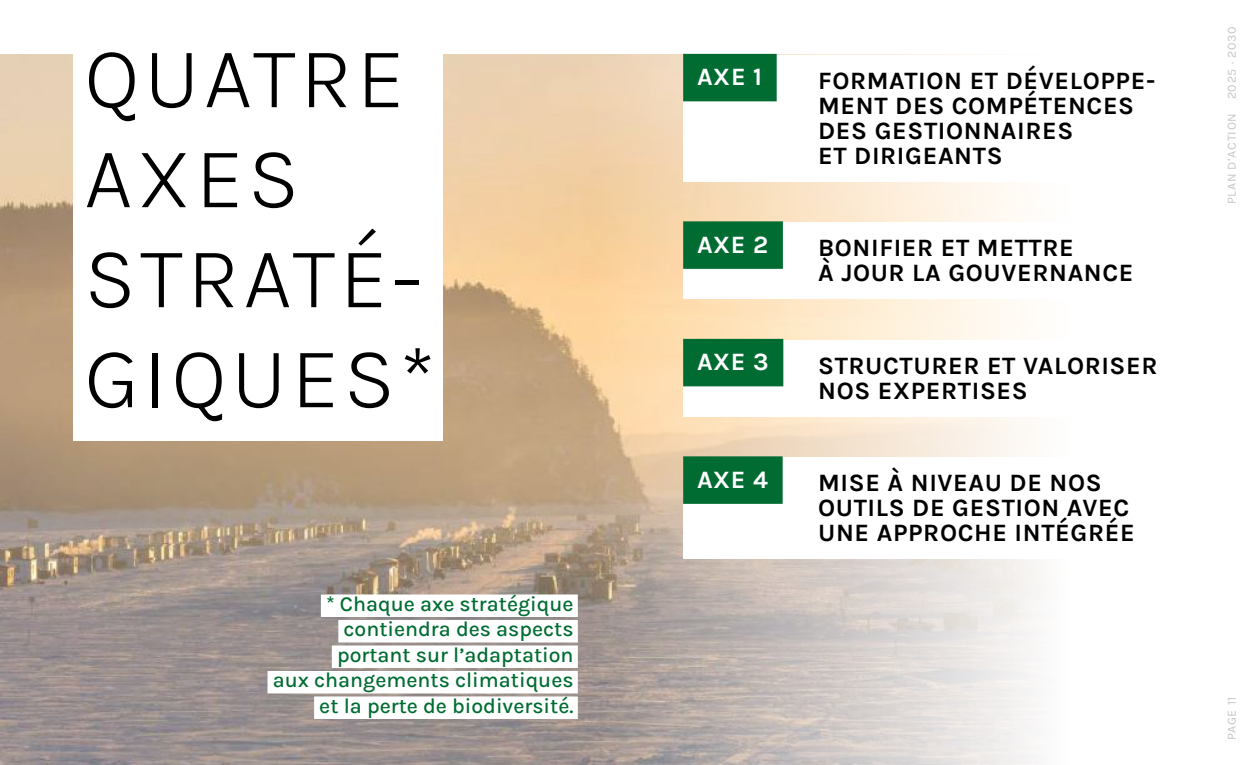
<style>
.page{position:relative;width:1260px;height:765px;background:#fff}
.page>*{position:absolute;margin:0;border:0;box-sizing:border-box;transform-origin:0 0}
.t1{font:300 87.5px/100px "Karla";letter-spacing:.05em;color:#000}
.t2{font:700 25px/25px "Karla";letter-spacing:.025em;color:#000}
.t3{font:700 25px "Karla";letter-spacing:.025em;color:#fff}
.t4{font:500 21.25px/25.5px "Karla";color:#006c32;text-align:right}
.t5{font:12.5px "Karla";letter-spacing:.05em;color:#c6c6c5}
.s1{color:#fff}
</style>
<div class="page">
<img style="left:0;top:55px;width:1040px;height:710px">
<div style="left:683px;top:55px;width:483px;height:126px;background:#fff"></div>
<div style="left:683px;top:54px;width:94px;height:47px;background:#006c32"></div>
<div style="left:683px;top:222px;width:461px;height:77px;background:#fff"></div>
<div style="left:683px;top:221px;width:100px;height:48px;background:#006c32"></div>
<div style="left:683px;top:340px;width:485px;height:76px;background:#fff"></div>
<div style="left:683px;top:339px;width:100px;height:47px;background:#006c32"></div>
<div style="left:683px;top:457px;width:463px;height:102px;background:#fff"></div>
<div style="left:683px;top:456px;width:100px;height:48px;background:#006c32"></div>
<div style="left:321px;top:594px;width:257px;height:23px;background:#fff"></div>
<div style="left:338px;top:620px;width:240px;height:22px;background:#fff"></div>
<div style="left:332px;top:645px;width:246px;height:23px;background:#fff"></div>
<div style="left:268px;top:671px;width:310px;height:22px;background:#fff"></div>
<div style="left:314px;top:696px;width:264px;height:23px;background:#fff"></div>
<div style="left:73px;top:16px;width:370px;height:424px;background:#fff"></div>
<h1 class="t1" style="left:84px;top:25px;width:353px">QUATRE<br>AXES<br>STRATÉ-<br>GIQUES*</h1>
<p class="t4" style="left:273px;top:590px;width:307px">* Chaque axe stratégique<span class="s1">. </span>contiendra des aspects<span class="s1">. </span>portant sur l’adaptation<span class="s1">.<br></span>aux changements climatiques<span class="s1">. </span>et la perte de biodiversité.<span class="s1">.</span></p>
<p class="t3" style="left:697px;top:61px;width:67px">AXE 1</p>
<p class="t2" style="left:818px;top:67px;width:339px">FORMATION ET DÉVELOPPE-<br>MENT DES COMPÉTENCES<br>DES GESTIONNAIRES<br>ET DIRIGEANTS</p>
<p class="t3" style="left:697px;top:228px;width:73px">AXE 2</p>
<p class="t2" style="left:818px;top:235px;width:317px">BONIFIER ET METTRE<br>À JOUR LA GOUVERNANCE</p>
<p class="t3" style="left:697px;top:346px;width:73px">AXE 3</p>
<p class="t2" style="left:818px;top:352px;width:341px">STRUCTURER ET VALORISER<br>NOS EXPERTISES</p>
<p class="t3" style="left:697px;top:463px;width:73px">AXE 4</p>
<p class="t2" style="left:818px;top:470px;width:318px">MISE À NIVEAU DE NOS<br>OUTILS DE GESTION AVEC<br>UNE APPROCHE INTÉGRÉE</p>
<p class="t5" style="left:1224px;top:204px;width:179px;rotate:-90deg">PLAN D’ACTION 2025 · 2030</p>
<p class="t5" style="left:1224px;top:740px;width:45px;rotate:-90deg">PAGE 11</p>
</div>
